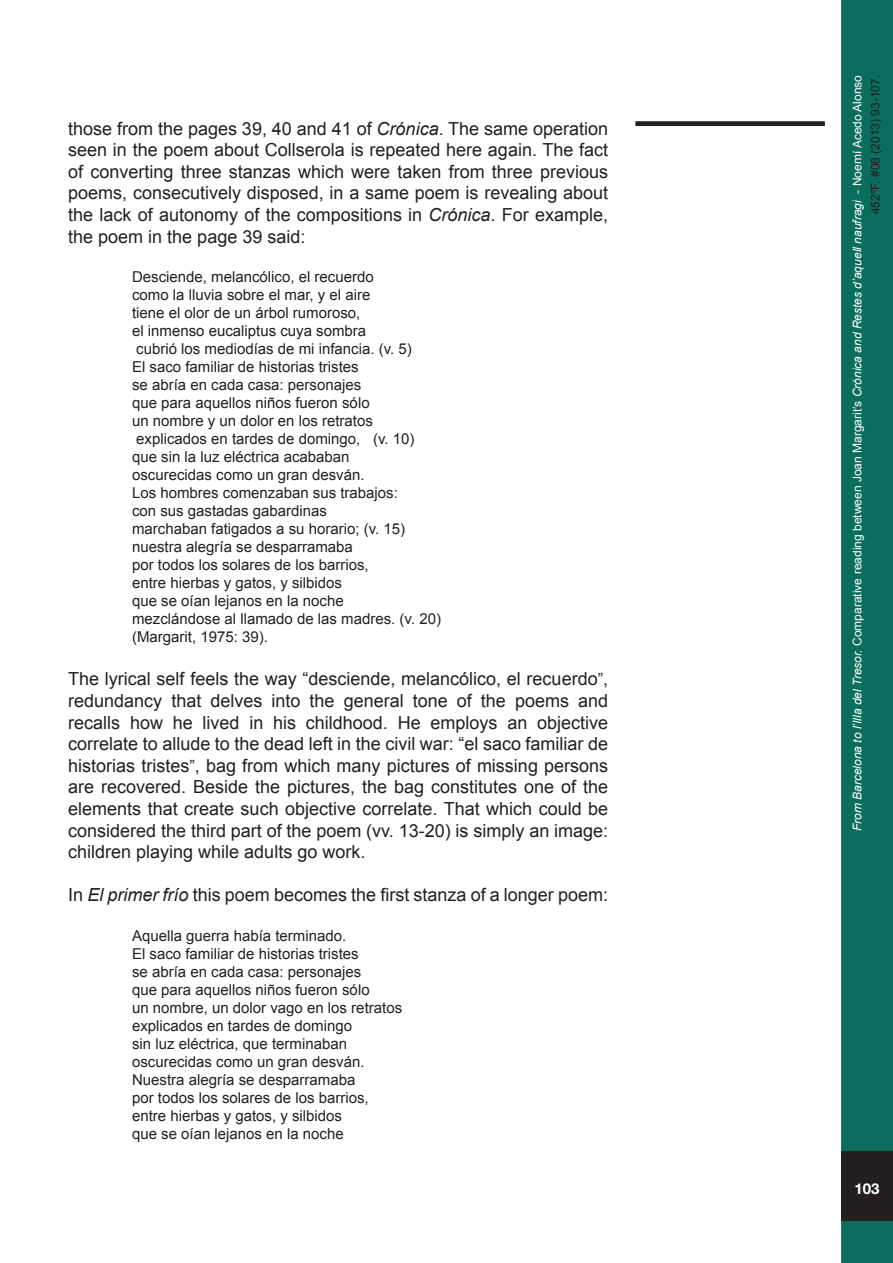
<style>
.page{position:relative;width:893px;height:1263px;background:#fff}
.page>*{position:absolute;margin:0;border:0;box-sizing:border-box;transform-origin:0 0}
.t1{font:18px/21.6px "Arial";color:#231f20;text-align:justify}
.t2{font:15px "Arial";color:#231f20}
.t3{font:700 15px "Helvetica Neue";color:#fff}
.t4{font:italic 12px/18px "Arial";color:#fff;text-align:right}
.s1{font-style:italic}
.s2{font-size:16.5px}
.s3{font-style:normal}
.s4{font-style:normal;color:#231f20}
</style>
<div class="page">
<div style="left:843px;top:2px;width:48px;height:1259px;background:#0a6d5d"></div>
<div style="left:841px;top:0;width:52px;height:1263px;border:3px solid #0a6d5d"></div>
<div style="left:841px;top:1151px;width:52px;height:70px;background:#231f20"></div>
<div style="left:636px;top:121px;width:189px;height:5px;background:#231f20"></div>
<p class="t1" style="left:68px;top:118px;width:541px">those from the pages 39, 40 and 41 of <span class="s1">Crónica</span>. The same operation seen in the poem about Collserola is repeated here again. The fact of converting three stanzas which were taken from three previous poems, consecutively disposed, in a same poem is revealing about the lack of autonomy of the compositions in <span class="s1">Crónica</span>. For example, the poem in the page 39 said:</p>
<p class="t2" style="left:132px;top:267px;width:243px">Desciende, melancólico, el recuerdo</p>
<p class="t2" style="left:132px;top:285px;width:240px">como la lluvia sobre el mar, y el aire</p>
<p class="t2" style="left:132px;top:303px;width:230px">tiene el olor de un árbol rumoroso,</p>
<p class="t2" style="left:132px;top:321px;width:236px">el inmenso eucaliptus cuya sombra</p>
<p class="t2" style="left:136px;top:339px;width:277px">cubrió los mediodías de mi infancia. (v. 5)</p>
<p class="t2" style="left:132px;top:357px;width:228px">El saco familiar de historias tristes</p>
<p class="t2" style="left:132px;top:375px;width:231px">se abría en cada casa: personajes</p>
<p class="t2" style="left:132px;top:393px;width:239px">que para aquellos niños fueron sólo</p>
<p class="t2" style="left:132px;top:411px;width:242px">un nombre y un dolor en los retratos</p>
<p class="t2" style="left:136px;top:429px;width:280px">explicados en tardes de domingo, (v. 10)</p>
<p class="t2" style="left:132px;top:447px;width:219px">que sin la luz eléctrica acababan</p>
<p class="t2" style="left:132px;top:465px;width:234px">oscurecidas como un gran desván.</p>
<p class="t2" style="left:132px;top:483px;width:267px">Los hombres comenzaban sus trabajos:</p>
<p class="t2" style="left:132px;top:501px;width:197px">con sus gastadas gabardinas</p>
<p class="t2" style="left:132px;top:519px;width:275px">marchaban fatigados a su horario; (v. 15)</p>
<p class="t2" style="left:132px;top:537px;width:222px">nuestra alegría se desparramaba</p>
<p class="t2" style="left:132px;top:555px;width:238px">por todos los solares de los barrios,</p>
<p class="t2" style="left:132px;top:573px;width:212px">entre hierbas y gatos, y silbidos</p>
<p class="t2" style="left:132px;top:591px;width:213px">que se oían lejanos en la noche</p>
<p class="t2" style="left:132px;top:609px;width:311px">mezclándose al llamado de las madres. (v. 20)</p>
<p class="t2" style="left:132px;top:627px;width:137px">(Margarit, 1975: 39).</p>
<p class="t1" style="left:68px;top:668px;width:541px">The lyrical self feels the way “desciende, melancólico, el recuerdo<span class="s2">”</span>, redundancy that delves into the general tone of the poems and recalls how he lived in his childhood. He employs an objective correlate to allude to the dead left in the civil war: “el saco familiar de historias tristes<span class="s2">”</span>, bag from which many pictures of missing persons are recovered. Beside the pictures, the bag constitutes one of the elements that create such objective correlate. That which could be considered the third part of the poem (vv. 13-20) is simply an image: children playing while adults go work.</p>
<p class="t1" style="left:68px;top:884px;width:541px">In <span class="s1">El primer frío</span> this poem becomes the first stanza of a longer poem:</p>
<p class="t2" style="left:132px;top:926px;width:216px">Aquella guerra había terminado.</p>
<p class="t2" style="left:132px;top:944px;width:228px">El saco familiar de historias tristes</p>
<p class="t2" style="left:132px;top:962px;width:231px">se abría en cada casa: personajes</p>
<p class="t2" style="left:132px;top:980px;width:239px">que para aquellos niños fueron sólo</p>
<p class="t2" style="left:132px;top:998px;width:272px">un nombre, un dolor vago en los retratos</p>
<p class="t2" style="left:132px;top:1016px;width:222px">explicados en tardes de domingo</p>
<p class="t2" style="left:132px;top:1034px;width:217px">sin luz eléctrica, que terminaban</p>
<p class="t2" style="left:132px;top:1052px;width:234px">oscurecidas como un gran desván.</p>
<p class="t2" style="left:132px;top:1070px;width:225px">Nuestra alegría se desparramaba</p>
<p class="t2" style="left:132px;top:1088px;width:238px">por todos los solares de los barrios,</p>
<p class="t2" style="left:132px;top:1106px;width:212px">entre hierbas y gatos, y silbidos</p>
<p class="t2" style="left:132px;top:1124px;width:213px">que se oían lejanos en la noche</p>
<p class="t4" style="left:849px;top:831px;width:758px;rotate:-90deg">From Barcelona to l’Illa del Tresor. <span class="s3">Comparative reading between Joan Margarit’s</span> Crónica and Restes d’aquell naufragi <span class="s3">- Noemí Acedo Alonso<br></span><span class="s4">452ºF. #08 (2013) 93-107.</span></p>
<p class="t3" style="left:854px;top:1179px;width:27px">103</p>
</div>
